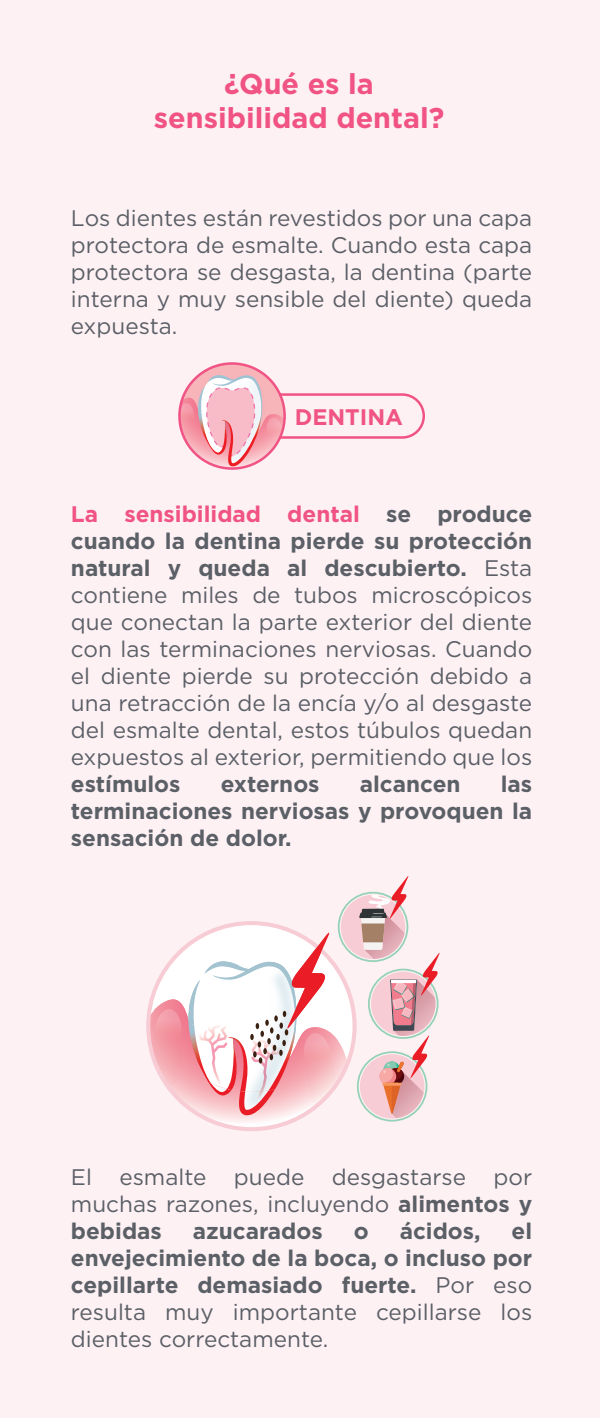
<style>
.page{position:relative;width:600px;height:1418px;background:#fff}
.page>*{position:absolute;margin:0;border:0;box-sizing:border-box;transform-origin:0 0}
.t1{font:700 28.5px/34.2px "Gotham";color:#f05384;text-align:center}
.t2{font:22.5px/27px "Gotham";color:#5b5f66;text-align:justify}
.t3{font:700 22.5px/27px "Gotham";color:#5b5f66;text-align:justify}
.t4{font:700 22.5px "Gotham";color:#f05384}
.s1{font-weight:700;color:#f05384}
.s2{font-weight:700}
.s3{font-weight:400}
</style>
<div class="page">
<div style="left:0;top:0;width:599px;height:1417px;background:#fdf1f4"></div>
<svg style="left:148px;top:876px;width:291px;height:253px"></svg>
<img style="left:197px;top:365px;width:70px;height:10px">
<svg style="left:180px;top:375px;width:245px;height:93px"></svg>
<div style="left:178px;top:362px;width:107px;height:108px;border:2px solid #f05384;border-radius:50%"></div>
<p class="t1" style="left:154px;top:66px;width:291px">¿Qué es la sensibilidad dental?</p>
<p class="t2" style="left:71px;top:204px;width:462px">Los dientes están revestidos por una capa protectora de esmalte. Cuando esta capa protectora se desgasta, la dentina (parte interna y muy sensible del diente) queda expuesta.</p>
<p class="t4" style="left:294px;top:402px;width:110px">DENTINA</p>
<p class="t2" style="left:71px;top:500px;width:462px"><span class="s1">La sensibilidad dental</span> <span class="s2">se produce cuando la dentina pierde su protección natural y queda al descubierto.</span> Esta contiene miles de tubos microscópicos que conectan la parte exterior del diente con las terminaciones nerviosas. Cuando el diente pierde su protección debido a una retracción de la encía y/o al desgaste del esmalte dental, estos túbulos quedan expuestos al exterior, permitiendo que los</p>
<p class="t3" style="left:71px;top:770px;width:111px">estímulos</p>
<p class="t3" style="left:220px;top:770px;width:100px">externos</p>
<p class="t3" style="left:359px;top:770px;width:102px">alcancen</p>
<p class="t3" style="left:71px;top:770px;width:462px;text-indent:429px">las terminaciones nerviosas y provoquen la sensación de dolor.</p>
<p class="t2" style="left:71px;top:1163px;width:462px">El esmalte puede desgastarse por muchas razones, incluyendo <span class="s2">alimentos y bebidas</span></p>
<p class="t3" style="left:193px;top:1217px;width:131px">azucarados</p>
<p class="t3" style="left:353px;top:1217px;width:16px">o</p>
<p class="t3" style="left:399px;top:1217px;width:82px">ácidos,</p>
<p class="t3" style="left:71px;top:1217px;width:462px;text-indent:440px">el envejecimiento de la boca, o incluso por cepillarte demasiado fuerte. <span class="s3">Por eso resulta muy importante cepillarse los dientes correctamente.</span></p>
</div>
